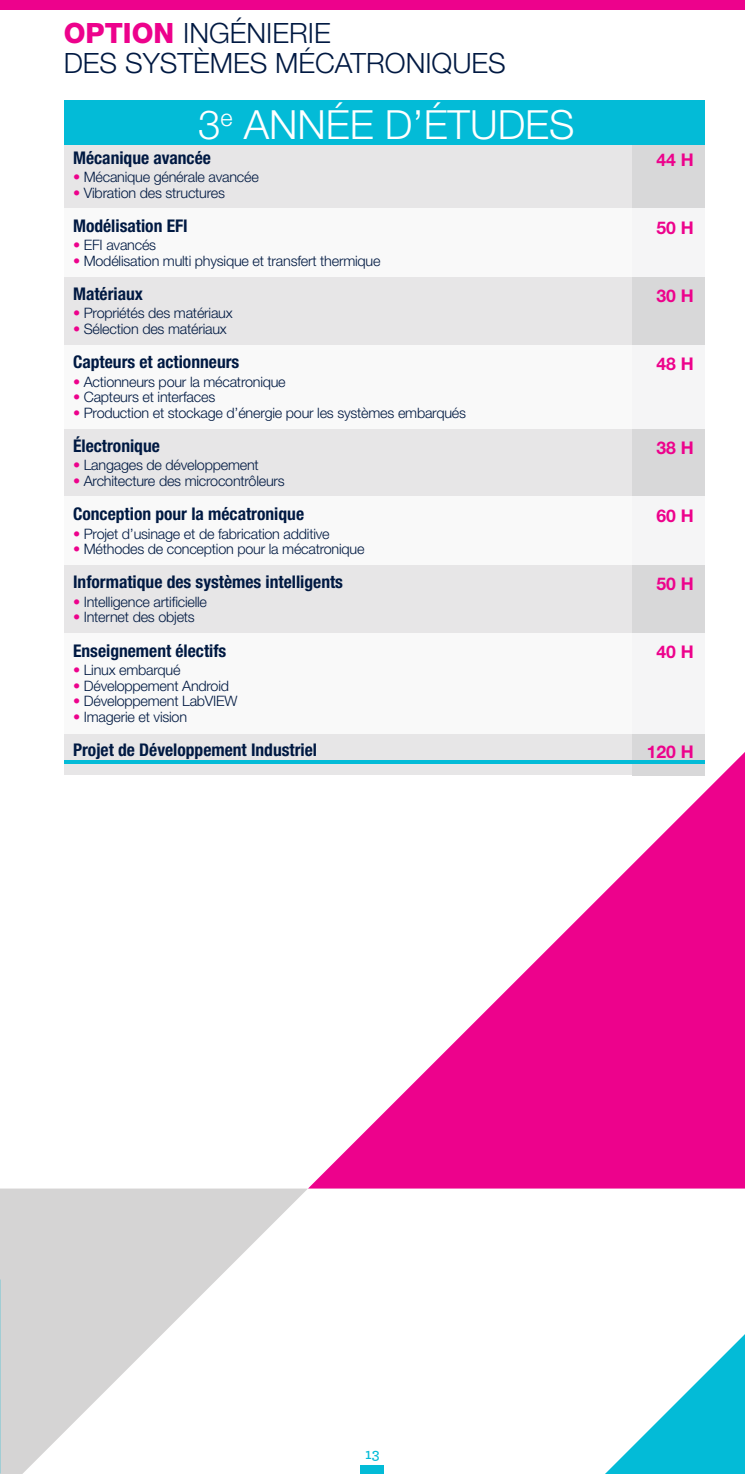
<style>
.page{position:relative;width:745px;height:1474px;background:#fff}
.page>*{position:absolute;margin:0;border:0;box-sizing:border-box;transform-origin:0 0}
.t1{font:300 40.25px "Helvetica Neue LT Std";color:#fff}
.t2{font:300 28px/29.8px "Helvetica Neue LT Std";color:#001942}
.t3{font:700 condensed 17.5px "Helvetica Neue LT Std";color:#001942}
.t4{font:700 17.5px "Helvetica Neue LT Std";color:#ed028c}
.t5{font:600 15.75px "Archer";color:#03bbd7}
.t6{font:300 14.35px "Helvetica Neue LT Std";letter-spacing:-.015em;color:#001942}
.s1{font-weight:800;color:#ed028c}
.s2{color:#ed028c}
</style>
<div class="page">
<div style="left:0;top:0;width:744px;height:10px;background:#ed028c"></div>
<div style="left:360px;top:1464px;width:24px;height:9px;background:#03bbd7"></div>
<svg style="left:0;top:1188px;width:308px;height:285px;fill:#d5d4d4"></svg>
<svg style="left:308px;top:752px;width:436px;height:436px;fill:#ed028c"></svg>
<div style="left:64px;top:100px;width:640px;height:674px;background:#e7e6e7"></div>
<div style="left:631px;top:144px;width:73px;height:632px;background:#d8d8d9"></div>
<div style="left:64px;top:208px;width:640px;height:69px;background:#fff"></div>
<div style="left:64px;top:345px;width:640px;height:84px;background:#fff"></div>
<div style="left:64px;top:496px;width:640px;height:69px;background:#fff"></div>
<div style="left:64px;top:633px;width:640px;height:100px;background:#fff"></div>
<div style="left:64px;top:100px;width:640px;height:44px;background:#03bbd7"></div>
<hr style="left:64px;top:760px;width:640px;height:4px;background:#03bbd7">
<svg style="left:606px;top:1335px;width:138px;height:138px"></svg>
<h2 class="t2" style="left:64px;top:18px;width:443px"><span class="s1">OPTION</span> INGÉNIERIE<br>DES SYSTÈMES MÉCATRONIQUES</h2>
<h1 class="t1" style="left:198px;top:100px;width:378px">3<sup>e</sup> ANNÉE D’ÉTUDES</h1>
<p class="t3" style="left:73px;top:147px;width:139px">Mécanique avancée</p>
<p class="t4" style="left:656px;top:148px;width:39px">44 H</p>
<p class="t6" style="left:73px;top:168px;width:187px"><span class="s2">•</span> Mécanique générale avancée</p>
<p class="t6" style="left:73px;top:184px;width:153px"><span class="s2">•</span> Vibration des structures</p>
<p class="t3" style="left:73px;top:215px;width:116px">Modélisation EFI</p>
<p class="t4" style="left:656px;top:217px;width:39px">50 H</p>
<p class="t6" style="left:73px;top:236px;width:85px"><span class="s2">•</span> EFI avancés</p>
<p class="t6" style="left:73px;top:252px;width:309px"><span class="s2">•</span> Modélisation multi physique et transfert thermique</p>
<p class="t3" style="left:73px;top:283px;width:71px">Matériaux</p>
<p class="t4" style="left:656px;top:285px;width:39px">30 H</p>
<p class="t6" style="left:73px;top:304px;width:161px"><span class="s2">•</span> Propriétés des matériaux</p>
<p class="t6" style="left:73px;top:320px;width:155px"><span class="s2">•</span> Sélection des matériaux</p>
<p class="t3" style="left:73px;top:351px;width:168px">Capteurs et actionneurs</p>
<p class="t4" style="left:656px;top:353px;width:39px">48 H</p>
<p class="t6" style="left:73px;top:372px;width:214px"><span class="s2">•</span> Actionneurs pour la mécatronique</p>
<p class="t6" style="left:73px;top:388px;width:144px"><span class="s2">•</span> Capteurs et interfaces</p>
<p class="t6" style="left:73px;top:404px;width:394px"><span class="s2">•</span> Production et stockage d’énergie pour les systèmes embarqués</p>
<p class="t3" style="left:73px;top:435px;width:88px">Électronique</p>
<p class="t4" style="left:656px;top:437px;width:39px">38 H</p>
<p class="t6" style="left:73px;top:456px;width:187px"><span class="s2">•</span> Langages de développement</p>
<p class="t6" style="left:73px;top:472px;width:213px"><span class="s2">•</span> Architecture des microcontrôleurs</p>
<p class="t3" style="left:73px;top:503px;width:232px">Conception pour la mécatronique</p>
<p class="t4" style="left:656px;top:505px;width:39px">60 H</p>
<p class="t6" style="left:73px;top:524px;width:258px"><span class="s2">•</span> Projet d’usinage et de fabrication additive</p>
<p class="t6" style="left:73px;top:540px;width:293px"><span class="s2">•</span> Méthodes de conception pour la mécatronique</p>
<p class="t3" style="left:73px;top:571px;width:271px">Informatique des systèmes intelligents</p>
<p class="t4" style="left:656px;top:573px;width:39px">50 H</p>
<p class="t6" style="left:73px;top:593px;width:135px"><span class="s2">•</span> Intelligence artificielle</p>
<p class="t6" style="left:73px;top:608px;width:123px"><span class="s2">•</span> Internet des objets</p>
<p class="t3" style="left:73px;top:639px;width:155px">Enseignement électifs</p>
<p class="t4" style="left:656px;top:641px;width:39px">40 H</p>
<p class="t6" style="left:73px;top:661px;width:109px"><span class="s2">•</span> Linux embarqué</p>
<p class="t6" style="left:73px;top:676px;width:157px"><span class="s2">•</span> Développement Android</p>
<p class="t6" style="left:73px;top:692px;width:166px"><span class="s2">•</span> Développement LabVIEW</p>
<p class="t6" style="left:73px;top:708px;width:115px"><span class="s2">•</span> Imagerie et vision</p>
<p class="t3" style="left:73px;top:739px;width:245px">Projet de Développement Industriel</p>
<p class="t4" style="left:646px;top:741px;width:49px">120 H</p>
<p class="t5" style="left:365px;top:1441px;width:16px">13</p>
</div>
